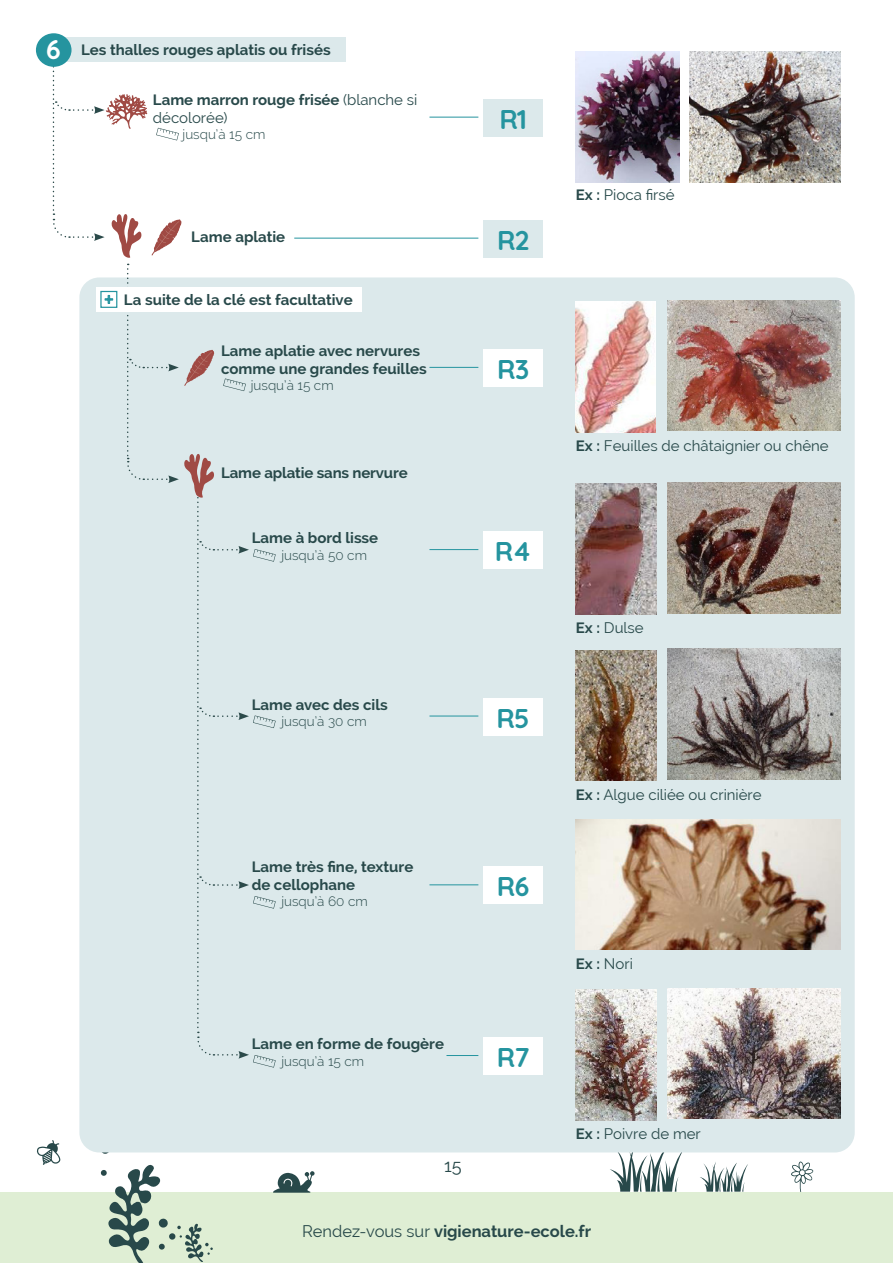
<style>
.page{position:relative;width:893px;height:1263px;background:#fff}
.page>*{position:absolute;margin:0;border:0;box-sizing:border-box;transform-origin:0 0}
.t1{font:700 27px "Quicksand";letter-spacing:-.03em;color:#25949f}
.t2{font:700 27px "Quicksand";color:#fff}
.t3{font:18px "Raleway";color:#28494a}
.t4{font:700 16.5px "Raleway";color:#28494a}
.t5{font:700 15px/18px "Raleway";color:#28494a}
.t6{font:15px "Raleway";color:#28494a}
.t7{font:300 13.5px "Raleway";color:#28494a}
.s1{font-weight:400}
.s2{font-weight:700}
</style>
<div class="page">
<div style="left:0;top:1192px;width:893px;height:71px;background:#dfeed4"></div>
<div style="left:101px;top:1169px;width:6px;height:7px;background:#28494a;border-radius:3px"></div>
<svg style="left:100px;top:1152px;width:10px;height:2px"></svg>
<div style="left:169px;top:1233px;width:7px;height:7px;background:#28494a;border-radius:3px"></div>
<svg style="left:108px;top:1164px;width:60px;height:99px"></svg>
<svg style="left:177px;top:1223px;width:36px;height:39px"></svg>
<svg style="left:273px;top:1171px;width:42px;height:22px"></svg>
<svg style="left:36px;top:1140px;width:25px;height:25px"></svg>
<svg style="left:700px;top:1162px;width:48px;height:30px"></svg>
<svg style="left:610px;top:1152px;width:74px;height:40px"></svg>
<svg style="left:791px;top:1161px;width:22px;height:31px"></svg>
<div style="left:79px;top:277px;width:776px;height:875px;background:#dce9eb;border-radius:20px"></div>
<div style="left:63px;top:37px;width:283px;height:25px;background:#dce9eb"></div>
<div style="left:483px;top:99px;width:60px;height:38px;background:#dce9eb"></div>
<div style="left:483px;top:220px;width:60px;height:38px;background:#dce9eb"></div>
<div style="left:483px;top:349px;width:60px;height:38px;background:#fff"></div>
<div style="left:483px;top:531px;width:60px;height:38px;background:#fff"></div>
<div style="left:483px;top:697px;width:60px;height:38px;background:#fff"></div>
<div style="left:483px;top:866px;width:60px;height:38px;background:#fff"></div>
<div style="left:483px;top:1037px;width:60px;height:38px;background:#fff"></div>
<div style="left:36px;top:33px;width:36px;height:34px;background:#25949f;border-radius:50%"></div>
<hr style="left:429px;top:117px;width:49px;height:1px;background:#25949f">
<hr style="left:294px;top:238px;width:184px;height:1px;background:#25949f">
<hr style="left:429px;top:367px;width:49px;height:1px;background:#25949f">
<hr style="left:429px;top:549px;width:49px;height:1px;background:#25949f">
<hr style="left:429px;top:716px;width:49px;height:1px;background:#25949f">
<hr style="left:429px;top:884px;width:49px;height:1px;background:#25949f">
<hr style="left:446px;top:1055px;width:32px;height:1px;background:#25949f">
<img style="left:576px;top:51px;width:103px;height:131px">
<img style="left:576px;top:302px;width:79px;height:130px">
<img style="left:576px;top:484px;width:80px;height:130px">
<img style="left:576px;top:650px;width:80px;height:131px">
<img style="left:576px;top:819px;width:265px;height:131px">
<img style="left:576px;top:990px;width:80px;height:130px">
<img style="left:689px;top:51px;width:152px;height:131px">
<img style="left:668px;top:300px;width:173px;height:131px">
<img style="left:668px;top:482px;width:173px;height:131px">
<img style="left:668px;top:649px;width:173px;height:130px">
<img style="left:668px;top:988px;width:173px;height:131px">
<svg style="left:52px;top:61px;width:129px;height:197px"></svg>
<svg style="left:126px;top:264px;width:150px;height:803px"></svg>
<div style="left:96px;top:287px;width:266px;height:25px;background:#fff"></div>
<div style="left:100px;top:291px;width:17px;height:17px;border:1px solid #25949f"></div>
<svg style="left:104px;top:295px;width:9px;height:9px"></svg>
<p class="t2" style="left:46px;top:27px;width:16px">6</p>
<p class="t5" style="left:81px;top:41px;width:251px">Les thalles rouges aplatis ou frisés</p>
<p class="t5" style="left:153px;top:91px;width:266px">Lame marron rouge frisée <span class="s1">(blanche si décolorée)</span></p>
<p class="t7" style="left:183px;top:126px;width:84px">jusqu’à 15 cm</p>
<p class="t5" style="left:191px;top:228px;width:95px">Lame aplatie</p>
<p class="t5" style="left:124px;top:291px;width:230px">La suite de la clé est facultative</p>
<p class="t5" style="left:221px;top:342px;width:200px">Lame aplatie avec nervures</p>
<p class="t5" style="left:221px;top:360px;width:207px">comme une grandes feuilles</p>
<p class="t7" style="left:251px;top:377px;width:84px">jusqu’à 15 cm</p>
<p class="t5" style="left:221px;top:464px;width:188px">Lame aplatie sans nervure</p>
<p class="t5" style="left:252px;top:529px;width:128px">Lame à bord lisse</p>
<p class="t7" style="left:281px;top:547px;width:87px">jusqu’à 50 cm</p>
<p class="t1" style="left:499px;top:97px;width:29px">R1</p>
<p class="t1" style="left:497px;top:218px;width:34px">R2</p>
<p class="t1" style="left:497px;top:347px;width:33px">R3</p>
<p class="t1" style="left:495px;top:529px;width:38px">R4</p>
<p class="t5" style="left:252px;top:696px;width:138px">Lame avec des cils</p>
<p class="t7" style="left:281px;top:713px;width:87px">jusqu’à 30 cm</p>
<p class="t1" style="left:496px;top:696px;width:35px">R5</p>
<p class="t5" style="left:252px;top:858px;width:163px">Lame très fine, texture</p>
<p class="t5" style="left:252px;top:876px;width:105px">de cellophane</p>
<p class="t7" style="left:281px;top:894px;width:88px">jusqu’à 60 cm</p>
<p class="t1" style="left:497px;top:864px;width:34px">R6</p>
<p class="t5" style="left:252px;top:1035px;width:194px">Lame en forme de fougère</p>
<p class="t7" style="left:281px;top:1053px;width:84px">jusqu’à 15 cm</p>
<p class="t3" style="left:444px;top:1155px;width:19px">15</p>
<p class="t1" style="left:497px;top:1035px;width:35px">R7</p>
<p class="t6" style="left:576px;top:186px;width:100px"><span class="s2">Ex :</span> Pioca firsé</p>
<p class="t6" style="left:576px;top:437px;width:254px"><span class="s2">Ex :</span> Feuilles de châtaignier ou chêne</p>
<p class="t6" style="left:576px;top:619px;width:69px"><span class="s2">Ex :</span> Dulse</p>
<p class="t6" style="left:576px;top:786px;width:187px"><span class="s2">Ex :</span> Algue ciliée ou crinière</p>
<p class="t6" style="left:576px;top:954px;width:59px"><span class="s2">Ex :</span> Nori</p>
<p class="t6" style="left:576px;top:1125px;width:126px"><span class="s2">Ex :</span> Poivre de mer</p>
<p class="t4" style="left:302px;top:1221px;width:291px"><span class="s1">Rendez-vous sur</span> vigienature-ecole.fr</p>
</div>
